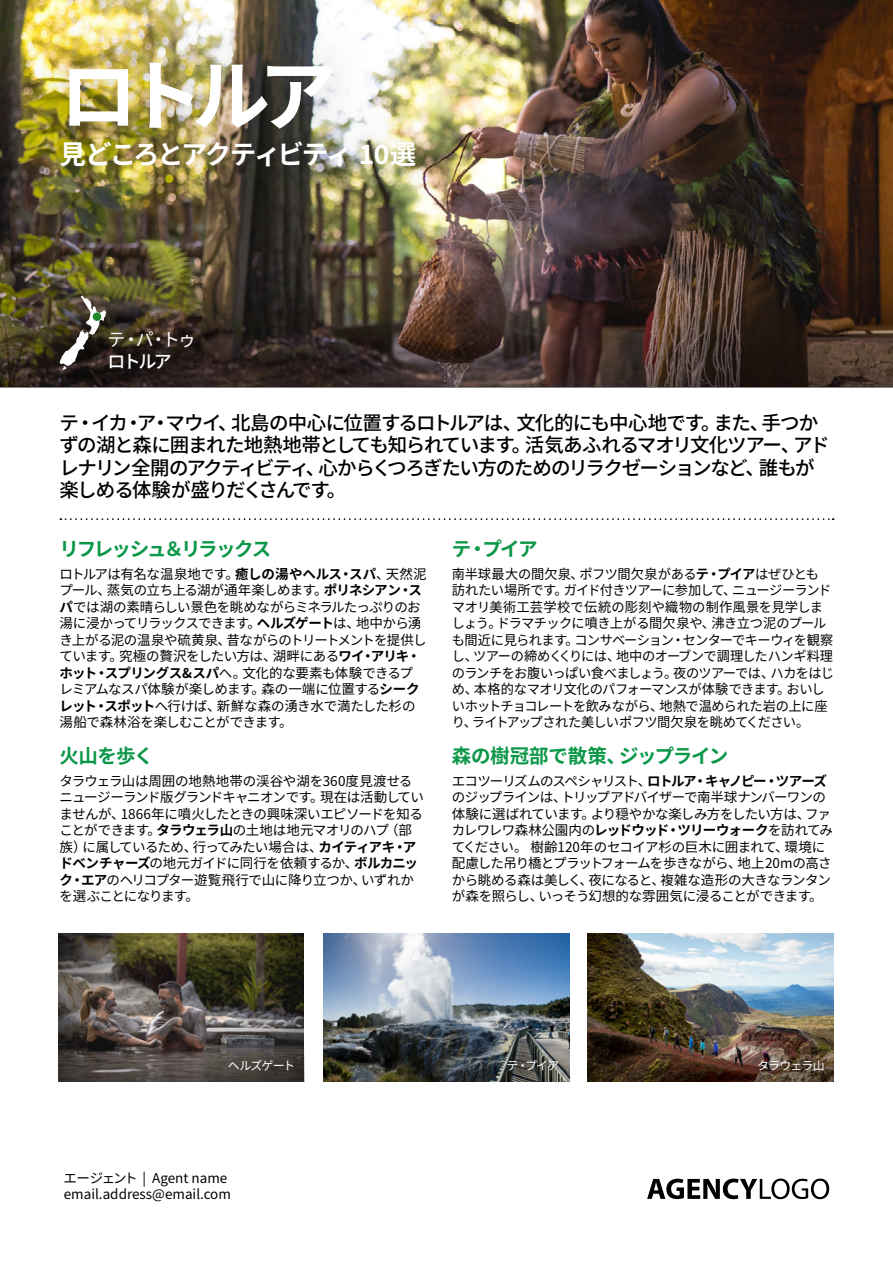
<style>
.page{position:relative;width:893px;height:1263px;background:#fff}
.page>*{position:absolute;margin:0;border:0;box-sizing:border-box;transform-origin:0 0}
.t1{font:700 78px "Source Han Sans JP";color:#fff}
.t2{font:700 26.55px "Source Han Sans JP";letter-spacing:-.08em;color:#fff}
.t3{font:500 19.5px/22.5px "Source Han Sans JP";letter-spacing:-.07em;color:#000}
.t4{font:700 19.5px "Source Han Sans JP";letter-spacing:-.015em;color:#0b9748}
.t5{font:700 19.5px "Source Han Sans JP";letter-spacing:-.095em;color:#0b9748}
.t6{font:700 19.5px "Source Han Sans JP";letter-spacing:-.07em;color:#0b9748}
.t7{font:18px "Source Han Sans JP";color:#fff}
.t8{font:500 18px "Source Han Sans JP";color:#fff}
.t9{font:13.5px/16.5px "Source Han Sans JP";letter-spacing:-.04em;color:#000}
.t10{font:13.5px/16.2px "Source Han Sans JP";color:#000}
.t11{font:12px "Source Han Sans JP";letter-spacing:-.08em;color:#fff}
.s1{font-weight:700}
</style>
<div class="page">
<img style="left:588px;top:933px;width:245px;height:110px">
<img style="left:0;top:0;width:893px;height:269px">
<img style="left:58px;top:933px;width:246px;height:148px">
<svg style="left:59px;top:1043px;width:245px;height:39px"></svg>
<img style="left:588px;top:1043px;width:245px;height:39px">
<div style="left:750px;top:1052px;width:83px;height:28px;background:#000;opacity:.75"></div>
<img style="left:324px;top:933px;width:245px;height:148px">
<svg style="left:60px;top:518px;width:774px;height:2px"></svg>
<div style="left:8px;top:8px;width:462px;height:215px;background:#000;opacity:.3"></div>
<img style="left:0;top:269px;width:893px;height:118px">
<img style="left:38px;top:275px;width:90px;height:113px">
<svg style="left:60px;top:295px;width:46px;height:75px"></svg>
<svg style="left:87px;top:311px;width:128px;height:77px"></svg>
<svg style="left:647px;top:1178px;width:182px;height:21px"></svg>
<h1 class="t1" style="left:60px;top:52px;width:278px">ロトルア</h1>
<h2 class="t2" style="left:60px;top:139px;width:358px">見どころとアクティビティ 10選</h2>
<h3 class="t7" style="left:108px;top:330px;width:90px">テ・パ・トゥ</h3>
<h3 class="t8" style="left:108px;top:351px;width:66px">ロトルア</h3>
<h3 class="t3" style="left:60px;top:411px;width:772px">テ・イカ・ア・マウイ、北島の中心に位置するロトルアは、文化的にも中心地です。また、手つかずの湖と森に囲まれた地熱地帯としても知られています。活気あふれるマオリ文化ツアー、アドレナリン全開のアクティビティ、心からくつろぎたい方のためのリラクゼーションなど、誰もが楽しめる体験が盛りだくさんです。</h3>
<h3 class="t5" style="left:60px;top:537px;width:213px">リフレッシュ＆リラックス</h3>
<p class="t9" style="left:60px;top:566px;width:369px">ロトルアは有名な温泉地です。<span class="s1">癒しの湯やヘルス・スパ</span>、天然泥プール、蒸気の立ち上る湖が通年楽しめます。<span class="s1">ポリネシアン・スパ</span>では湖の素晴らしい景色を眺めながらミネラルたっぷりのお湯に浸かってリラックスできます。<span class="s1">ヘルズゲート</span>は、地中から湧き上がる泥の温泉や硫黄泉、昔ながらのトリートメントを提供しています。究極の贅沢をしたい方は、湖畔にある<span class="s1">ワイ・アリキ・ホット・スプリングス&amp;スパ</span>へ。文化的な要素も体験できるプレミアムなスパ体験が楽しめます。森の一端に位置する<span class="s1">シークレット・スポット</span>へ行けば、新鮮な森の湧き水で満たした杉の湯船で森林浴を楽しむことができます。</p>
<h3 class="t6" style="left:60px;top:744px;width:96px">火山を歩く</h3>
<p class="t9" style="left:60px;top:773px;width:366px">タラウェラ山は周囲の地熱地帯の渓谷や湖を360度見渡せるニュージーランド版グランドキャニオンです。現在は活動していませんが、1866年に噴火したときの興味深いエピソードを知ることができます。<span class="s1">タラウェラ山</span>の土地は地元マオリのハプ（部族）に属しているため、行ってみたい場合は、<span class="s1">カイティアキ・アドベンチャーズ</span>の地元ガイドに同行を依頼するか、<span class="s1">ボルカニック・エア</span>のヘリコプター遊覧飛行で山に降り立つか、いずれかを選ぶことになります。</p>
<h3 class="t6" style="left:452px;top:537px;width:88px">テ・プイア</h3>
<p class="t9" style="left:452px;top:566px;width:384px">南半球最大の間欠泉、ポフツ間欠泉がある<span class="s1">テ・プイア</span>はぜひとも訪れたい場所です。ガイド付きツアーに参加して、ニュージーランドマオリ美術工芸学校で伝統の彫刻や織物の制作風景を見学しましょう。ドラマチックに噴き上がる間欠泉や、沸き立つ泥のプールも間近に見られます。コンサベーション・センターでキーウィを観察し、ツアーの締めくくりには、地中のオーブンで調理したハンギ料理のランチをお腹いっぱい食べましょう。夜のツアーでは、ハカをはじめ、本格的なマオリ文化のパフォーマンスが体験できます。おいしいホットチョコレートを飲みながら、地熱で温められた岩の上に座り、ライトアップされた美しいポフツ間欠泉を眺めてください。</p>
<h3 class="t4" style="left:452px;top:744px;width:278px">森の樹冠部で散策、ジップライン</h3>
<p class="t9" style="left:452px;top:773px;width:383px">エコツーリズムのスペシャリスト、<span class="s1">ロトルア・キャノピー・ツアーズ</span>のジップラインは、トリップアドバイザーで南半球ナンバーワンの体験に選ばれています。より穏やかな楽しみ方をしたい方は、ファカレワレワ森林公園内の<span class="s1">レッドウッド・ツリーウォーク</span>を訪れてみてください。 樹齢120年のセコイア杉の巨木に囲まれて、環境に配慮した吊り橋とプラットフォームを歩きながら、地上20mの高さから眺める森は美しく、夜になると、複雑な造形の大きなランタンが森を照らし、いっそう幻想的な雰囲気に浸ることができます。</p>
<p class="t11" style="left:228px;top:1059px;width:69px">ヘルズゲート</p>
<p class="t11" style="left:757px;top:1059px;width:69px">タラウェラ山</p>
<p class="t11" style="left:506px;top:1059px;width:54px">テ・プイア</p>
<p class="t10" style="left:64px;top:1170px;width:169px">エージェント | Agent name email.address@email.com</p>
</div>
